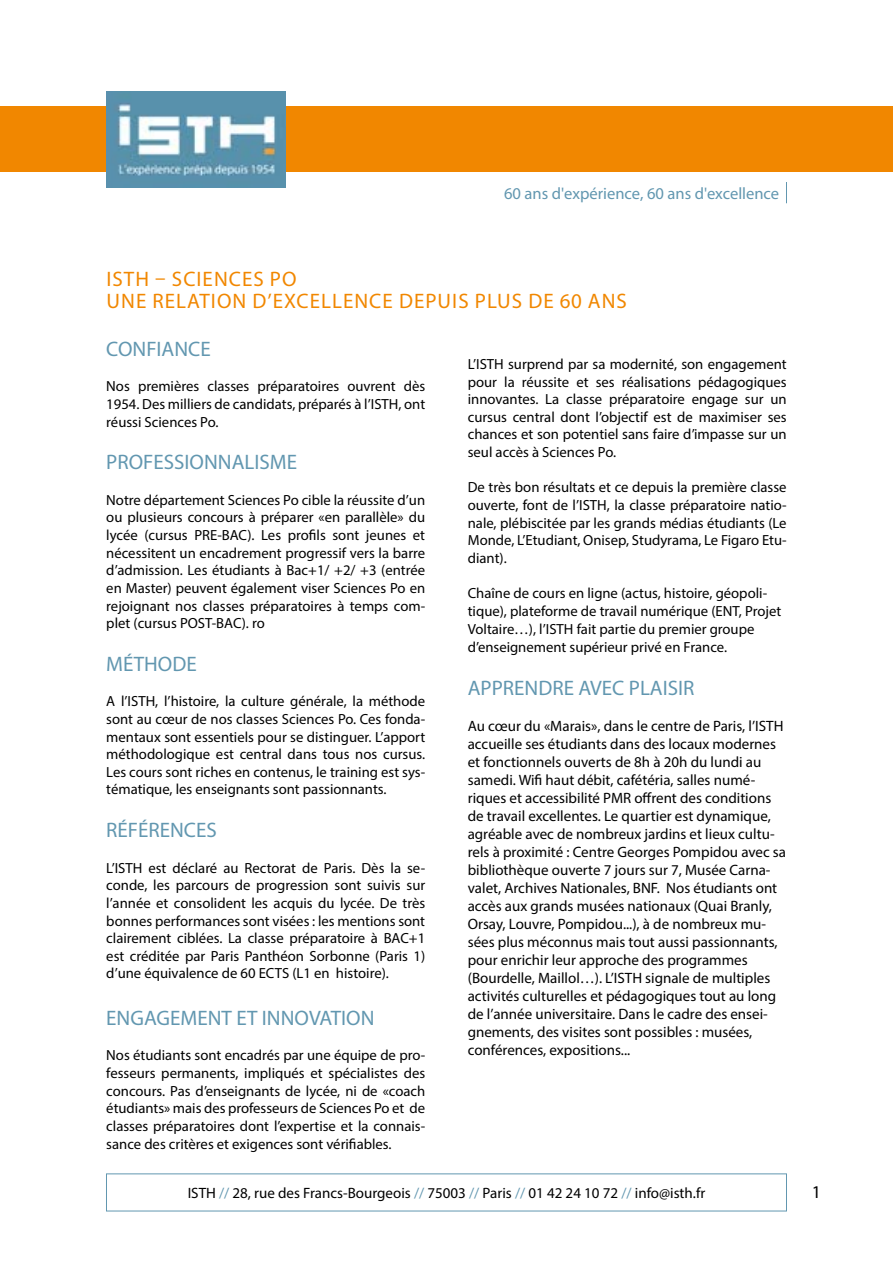
<style>
.page{position:relative;width:893px;height:1263px;background:#fff}
.page>*{position:absolute;margin:0;border:0;box-sizing:border-box;transform-origin:0 0}
.t1{font:21px "Myriad Pro";color:#6297b0}
.t2{font:21px/22.5px "Myriad Pro";letter-spacing:.05em;color:#f18700}
.t3{font:18px "Myriad Pro";color:#000}
.t4{font:16.5px "Myriad Pro";color:#6297b0}
.t5{font:15px/18px "Myriad Pro";color:#000}
.t6{font:14.7px/17.7px "Myriad Pro";color:#000;text-align:justify}
.s1{color:#6297b0}
</style>
<div class="page">
<svg style="left:786px;top:182px;width:1px;height:21px"></svg>
<div style="left:0;top:106px;width:893px;height:66px;background:#f18700"></div>
<img style="left:106px;top:92px;width:180px;height:95px">
<p class="t4" style="left:504px;top:183px;width:277px">60 ans d'expérience, 60 ans d'excellence</p>
<h1 class="t2" style="left:107px;top:267px;width:522px">ISTH – SCIENCES PO<br>UNE RELATION D’EXCELLENCE DEPUIS PLUS DE 60 ANS</h1>
<h1 class="t1" style="left:106px;top:336px;width:106px">CONFIANCE</h1>
<p class="t6" style="left:106px;top:377px;width:320px">Nos premières classes préparatoires ouvrent dès 1954. Des milliers de candidats, préparés à l’ISTH, ont réussi Sciences Po.</p>
<h1 class="t1" style="left:106px;top:449px;width:192px">PROFESSIONNALISME</h1>
<p class="t6" style="left:106px;top:491px;width:320px">Notre département Sciences Po cible la réussite d’un ou plusieurs concours à préparer «en parallèle» du lycée (cursus PRE-BAC). Les profils sont jeunes et nécessitent un encadrement progressif vers la barre d’admission. Les étudiants à Bac+1/ +2/ +3 (entrée en Master) peuvent également viser Sciences Po en rejoignant nos classes préparatoires à temps com&shy;plet (cursus POST-BAC). ro</p>
<h1 class="t1" style="left:106px;top:651px;width:92px">MÉTHODE</h1>
<p class="t6" style="left:106px;top:692px;width:320px">A l’ISTH, l’histoire, la culture générale, la méthode sont au cœur de nos classes Sciences Po. Ces fonda&shy;mentaux sont essentiels pour se distinguer. L’apport méthodologique est central dans tous nos cursus.<br>Les cours sont riches en contenus, le training est sys&shy;tématique, les enseignants sont passionnants.</p>
<h1 class="t1" style="left:106px;top:817px;width:112px">RÉFÉRENCES</h1>
<p class="t6" style="left:106px;top:858px;width:320px">L’ISTH est déclaré au Rectorat de Paris. Dès la se&shy;conde, les parcours de progression sont suivis sur l’année et consolident les acquis du lycée. De très bonnes performances sont visées : les mentions sont clairement ciblées. La classe préparatoire à BAC+1 est créditée par Paris Panthéon Sorbonne (Paris 1) d’une équivalence de 60 ECTS (L1 en histoire).</p>
<h1 class="t1" style="left:106px;top:1005px;width:270px">ENGAGEMENT ET INNOVATION</h1>
<p class="t6" style="left:106px;top:1046px;width:320px">Nos étudiants sont encadrés par une équipe de pro&shy;fesseurs permanents, impliqués et spécialistes des concours. Pas d’enseignants de lycée, ni de «coach étudiants» mais des professeurs de Sciences Po et de classes préparatoires dont l’expertise et la connais&shy;sance des critères et exigences sont vérifiables.</p>
<p class="t6" style="left:468px;top:355px;width:320px">L’ISTH surprend par sa modernité, son engagement pour la réussite et ses réalisations pédagogiques innovantes. La classe préparatoire engage sur un cursus central dont l’objectif est de maximiser ses chances et son potentiel sans faire d’impasse sur un seul accès à Sciences Po.</p>
<p class="t6" style="left:468px;top:478px;width:320px">De très bon résultats et ce depuis la première classe ouverte, font de l’ISTH, la classe préparatoire natio&shy;nale, plébiscitée par les grands médias étudiants (Le Monde, L’Etudiant, Onisep, Studyrama, Le Figaro Etu&shy;diant).</p>
<p class="t6" style="left:468px;top:584px;width:315px;text-align:left">Chaîne de cours en ligne (actus, histoire, géopoli&shy;tique), plateforme de travail numérique (ENT, Projet Voltaire…), l’ISTH fait partie du premier groupe d’enseignement supérieur privé en France.</p>
<h1 class="t1" style="left:468px;top:675px;width:228px">APPRENDRE AVEC PLAISIR</h1>
<p class="t5" style="left:468px;top:717px;width:320px">Au cœur du «Marais», dans le centre de Paris, l’ISTH accueille ses étudiants dans des locaux modernes et fonctionnels ouverts de 8h à 20h du lundi au samedi. Wifi haut débit, cafétéria, salles numé&shy;riques et accessibilité PMR offrent des conditions de travail excellentes. Le quartier est dynamique, agréable avec de nombreux jardins et lieux cultu&shy;rels à proximité : Centre Georges Pompidou avec sa bibliothèque ouverte 7 jours sur 7, Musée Carna&shy;valet, Archives Nationales, BNF. Nos étudiants ont accès aux grands musées nationaux (Quai Branly, Orsay, Louvre, Pompidou...), à de nombreux mu&shy;sées plus méconnus mais tout aussi passionnants, pour enrichir leur approche des programmes (Bourdelle, Maillol…). L’ISTH signale de multiples activités culturelles et pédagogiques tout au long de l’année universitaire. Dans le cadre des ensei&shy;gnements, des visites sont possibles : musées, conférences, expositions...</p>
<p class="t5" style="left:188px;top:1184px;width:519px">ISTH <span class="s1">//</span> 28, rue des Francs-Bourgeois <span class="s1">//</span> 75003 <span class="s1">//</span> Paris <span class="s1">//</span> 01 42 24 10 72 <span class="s1">//</span> info@isth.fr</p>
<p class="t3" style="left:812px;top:1180px;width:11px">1</p>
</div>
